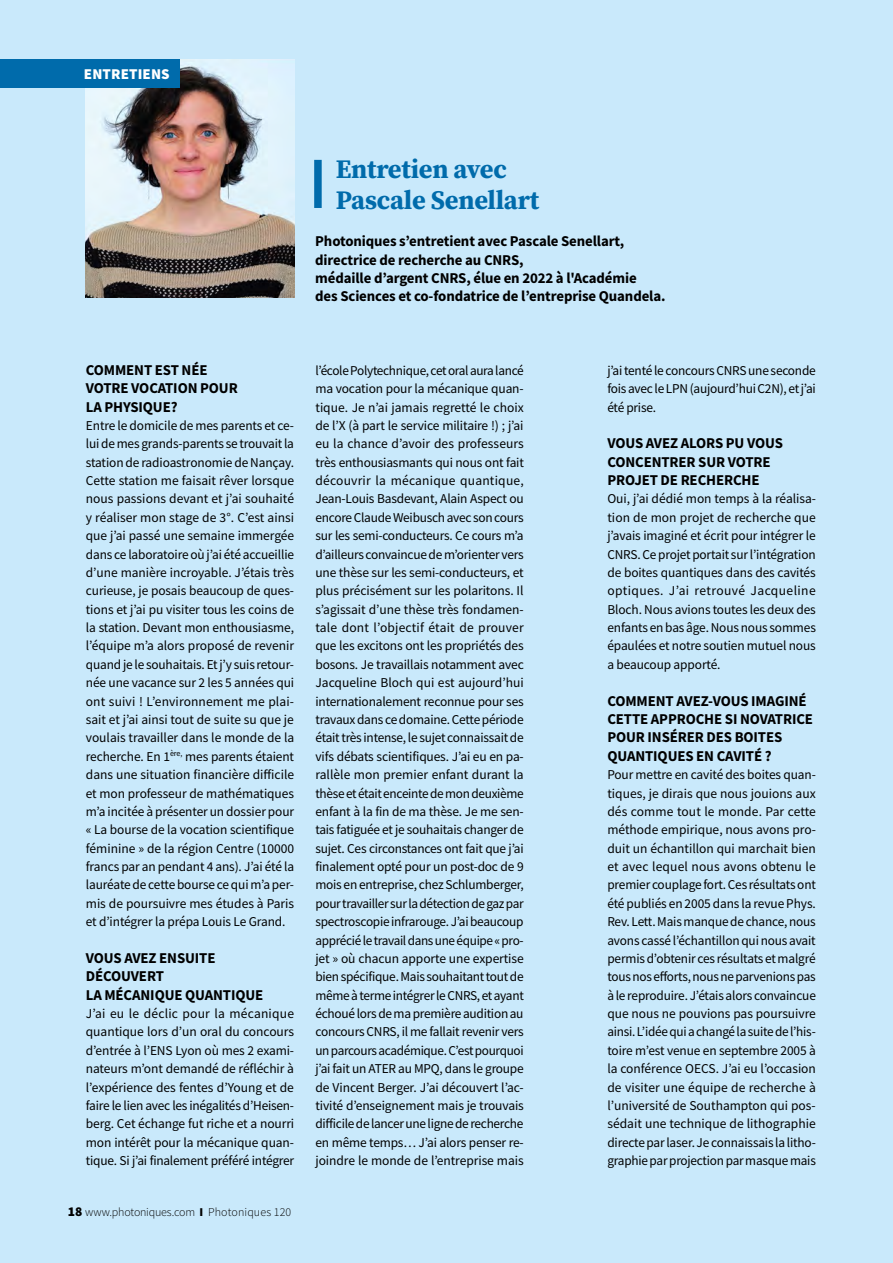
<style>
.page{position:relative;width:893px;height:1263px;background:#c9e9fb}
.page>*{position:absolute;margin:0;border:0;box-sizing:border-box;transform-origin:0 0}
.t1{font:700 26.7px/30.9px "Source Serif Pro";letter-spacing:-.01em;color:#006bab}
.t2{font:700 15px/18.3px "Source Sans Pro";letter-spacing:-.01em;color:#000}
.t3{font:900 15px "Source Sans Pro";letter-spacing:.01em;color:#fff}
.t4{font:13.5px/18.3px "Source Sans Pro";letter-spacing:-.015em;color:#000;text-align:justify}
.t5{font:300 12px "Source Sans Pro";letter-spacing:.005em;color:#000}
.s1{font-weight:900;font-size:13.5px}
.s2{font-weight:900}
</style>
<div class="page">
<img style="left:85px;top:59px;width:209px;height:239px">
<div style="left:0;top:59px;width:179px;height:29px;background:#006bab"></div>
<div style="left:314px;top:160px;width:8px;height:48px;background:#006bab"></div>
<p class="t3" style="left:84px;top:64px;width:87px">ENTRETIENS</p>
<h1 class="t1" style="left:336px;top:153px;width:205px">Entretien avec<br>Pascale Senellart</h1>
<p class="t2" style="left:315px;top:232px;width:352px">Photoniques s’entretient avec Pascale Senellart, directrice de recherche au CNRS,<br>médaille d’argent CNRS, élue en 2022 à l'Académie<br>des Sciences et co-fondatrice de l’entreprise Quandela.</p>
<p class="t2" style="left:86px;top:360px;width:153px">COMMENT EST NÉE<br>VOTRE VOCATION POUR<br>LA PHYSIQUE?</p>
<p class="t4" style="left:86px;top:416px;width:210px">Entre le domicile de mes parents et ce&shy;lui de mes grands-parents se trouvait la station de radioastronomie de Nançay.<br>Cette station me faisait rêver lorsque nous passions devant et j’ai souhaité y réaliser mon stage de 3°. C’est ainsi que j’ai passé une semaine immergée dans ce laboratoire où j’ai été accueillie d’une manière incroyable. J’étais très curieuse, je posais beaucoup de ques&shy;tions et j’ai pu visiter tous les coins de la station. Devant mon enthousiasme, l’équipe m’a alors proposé de revenir quand je le souhaitais. Et j’y suis retour&shy;née une vacance sur 2 les 5 années qui ont suivi ! L’environnement me plai&shy;sait et j’ai ainsi tout de suite su que je voulais travailler dans le monde de la recherche. En 1<sup>ère,</sup> mes parents étaient dans une situation financière difficile et mon professeur de mathématiques m’a incitée à présenter un dossier pour « La bourse de la vocation scientifique féminine » de la région Centre (10000 francs par an pendant 4 ans). J’ai été la lauréate de cette bourse ce qui m’a per&shy;mis de poursuivre mes études à Paris et d’intégrer la prépa Louis Le Grand.</p>
<p class="t2" style="left:86px;top:948px;width:179px">VOUS AVEZ ENSUITE<br>DÉCOUVERT<br>LA MÉCANIQUE QUANTIQUE</p>
<p class="t4" style="left:86px;top:1004px;width:210px">J’ai eu le déclic pour la mécanique quantique lors d’un oral du concours d’entrée à l’ENS Lyon où mes 2 exami&shy;nateurs m’ont demandé de réfléchir à l’expérience des fentes d’Young et de faire le lien avec les inégalités d’Heisen&shy;berg. Cet échange fut riche et a nourri mon intérêt pour la mécanique quan&shy;tique. Si j’ai finalement préféré intégrer</p>
<p class="t5" style="left:68px;top:1205px;width:225px"><span class="s1">18</span> www.photoniques.com <span class="s2">I</span> Photoniques 120</p>
<p class="t4" style="left:315px;top:361px;width:210px">l’école Polytechnique, cet oral aura lancé ma vocation pour la mécanique quan&shy;tique. Je n’ai jamais regretté le choix de l’X (à part le service militaire !) ; j’ai eu la chance d’avoir des professeurs très enthousiasmants qui nous ont fait découvrir la mécanique quantique, Jean-Louis Basdevant, Alain Aspect ou encore Claude Weibusch avec son cours sur les semi-conducteurs. Ce cours m’a d’ailleurs convaincue de m’orienter vers une thèse sur les semi-conducteurs, et plus précisément sur les polaritons. Il s’agissait d’une thèse très fondamen&shy;tale dont l’objectif était de prouver que les excitons ont les propriétés des bosons. Je travaillais notamment avec Jacqueline Bloch qui est aujourd’hui internationalement reconnue pour ses travaux dans ce domaine. Cette période était très intense, le sujet connaissait de vifs débats scientifiques. J’ai eu en pa&shy;rallèle mon premier enfant durant la thèse et était enceinte de mon deuxième enfant à la fin de ma thèse. Je me sen&shy;tais fatiguée et je souhaitais changer de sujet. Ces circonstances ont fait que j’ai finalement opté pour un post-doc de 9 mois en entreprise, chez Schlumberger, pour travailler sur la détection de gaz par spectroscopie infrarouge. J’ai beaucoup apprécié le travail dans une équipe « pro&shy;jet » où chacun apporte une expertise bien spécifique. Mais souhaitant tout de même à terme intégrer le CNRS, et ayant échoué lors de ma première audition au concours CNRS, il me fallait revenir vers un parcours académique. C’est pourquoi j’ai fait un ATER au MPQ, dans le groupe de Vincent Berger. J’ai découvert l’ac&shy;tivité d’enseignement mais je trouvais difficile de lancer une ligne de recherche en même temps… J’ai alors penser re&shy;joindre le monde de l’entreprise mais</p>
<p class="t4" style="left:607px;top:361px;width:210px">j’ai tenté le concours CNRS une seconde fois avec le LPN (aujourd’hui C2N), et j’ai été prise.</p>
<p class="t2" style="left:607px;top:434px;width:177px">VOUS AVEZ ALORS PU VOUS<br>CONCENTRER SUR VOTRE<br>PROJET DE RECHERCHE</p>
<p class="t4" style="left:607px;top:490px;width:210px">Oui, j’ai dédié mon temps à la réalisa&shy;tion de mon projet de recherche que j’avais imaginé et écrit pour intégrer le CNRS. Ce projet portait sur l’intégration de boites quantiques dans des cavités optiques. J’ai retrouvé Jacqueline Bloch. Nous avions toutes les deux des enfants en bas âge. Nous nous sommes épaulées et notre soutien mutuel nous a beaucoup apporté.</p>
<p class="t2" style="left:607px;top:691px;width:207px">COMMENT AVEZ-VOUS IMAGINÉ<br>CETTE APPROCHE SI NOVATRICE<br>POUR INSÉRER DES BOITES<br>QUANTIQUES EN CAVITÉ ?</p>
<p class="t4" style="left:607px;top:765px;width:210px">Pour mettre en cavité des boites quan&shy;tiques, je dirais que nous jouions aux dés comme tout le monde. Par cette méthode empirique, nous avons pro&shy;duit un échantillon qui marchait bien et avec lequel nous avons obtenu le premier couplage fort. Ces résultats ont été publiés en 2005 dans la revue Phys.<br>Rev. Lett. Mais manque de chance, nous avons cassé l’échantillon qui nous avait permis d’obtenir ces résultats et malgré tous nos efforts, nous ne parvenions pas à le reproduire. J’étais alors convaincue que nous ne pouvions pas poursuivre ainsi. L’idée qui a changé la suite de l’his&shy;toire m’est venue en septembre 2005 à la conférence OECS. J’ai eu l’occasion de visiter une équipe de recherche à l’université de Southampton qui pos&shy;sédait une technique de lithographie directe par laser. Je connaissais la litho&shy;graphie par projection par masque mais</p>
</div>
